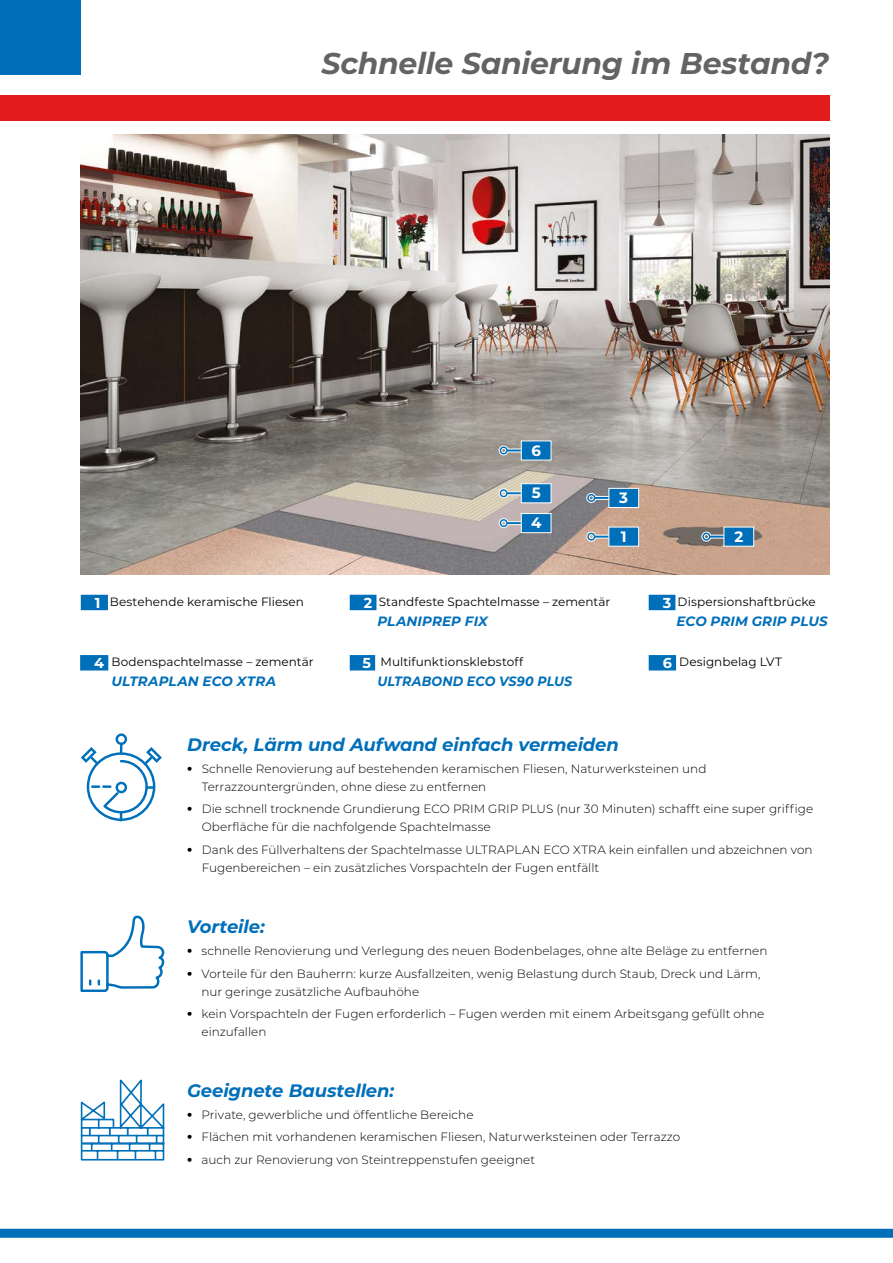
<style>
.page{position:relative;width:893px;height:1263px;background:#fff}
.page>*{position:absolute;margin:0;border:0;box-sizing:border-box;transform-origin:0 0}
.t1{font:italic 700 30px "Montserrat";letter-spacing:-.01em;color:#636362}
.t2{font:italic 700 18px "Montserrat";letter-spacing:-.005em;color:#006fb9}
.t3{font:700 15px/29.8px "Montserrat";color:#fff}
.t4{font:italic 700 13.5px "Montserrat";letter-spacing:.01em;color:#006fb9}
.t5{font:italic 700 13.5px "Montserrat";letter-spacing:.01em;color:#006fb9;scale:.94 1}
.t6{font:300 12px/18px "Montserrat";letter-spacing:.005em;color:#000}
.t7{font:12px "Montserrat";letter-spacing:.005em;color:#000}
.s1{font-weight:700;font-size:14.4px;color:#006fb9}
.s2{font-weight:900}
</style>
<div class="page">
<div style="left:0;top:1229px;width:893px;height:9px;background:#006fb9"></div>
<div style="left:0;top:96px;width:829px;height:25px;background:#e11c1b"></div>
<div style="left:0;top:0;width:81px;height:74px;background:#006fb9"></div>
<div style="left:81px;top:595px;width:27px;height:15px;background:#006fb9"></div>
<div style="left:350px;top:595px;width:26px;height:15px;background:#006fb9"></div>
<div style="left:649px;top:595px;width:26px;height:15px;background:#006fb9"></div>
<div style="left:80px;top:655px;width:28px;height:15px;background:#006fb9"></div>
<div style="left:350px;top:655px;width:25px;height:15px;background:#006fb9"></div>
<div style="left:649px;top:655px;width:27px;height:15px;background:#006fb9"></div>
<img style="left:80px;top:134px;width:749px;height:441px">
<svg style="left:701px;top:526px;width:53px;height:21px"></svg>
<svg style="left:586px;top:488px;width:53px;height:20px"></svg>
<svg style="left:498px;top:483px;width:54px;height:21px"></svg>
<svg style="left:498px;top:513px;width:54px;height:20px"></svg>
<svg style="left:498px;top:440px;width:54px;height:21px"></svg>
<svg style="left:586px;top:526px;width:53px;height:21px"></svg>
<svg style="left:80px;top:915px;width:85px;height:77px"></svg>
<svg style="left:81px;top:733px;width:81px;height:89px"></svg>
<svg style="left:80px;top:1079px;width:85px;height:82px"></svg>
<h1 class="t1" style="left:321px;top:42px;width:509px">Schnelle Sanierung im Bestand?</h1>
<p class="t3" style="left:531px;top:434px;width:11px">6</p>
<p class="t3" style="left:531px;top:477px;width:12px">5<br>4</p>
<p class="t3" style="left:619px;top:482px;width:10px">3</p>
<p class="t3" style="left:621px;top:521px;width:7px">1</p>
<p class="t3" style="left:734px;top:521px;width:10px">2</p>
<p class="t7" style="left:95px;top:593px;width:211px"><span class="s1">1</span> Bestehende keramische Fliesen</p>
<p class="t7" style="left:364px;top:593px;width:248px"><span class="s1">2</span> Standfeste Spachtelmasse – zementär</p>
<p class="t4" style="left:377px;top:611px;width:112px">PLANIPREP FIX</p>
<p class="t7" style="left:663px;top:593px;width:154px"><span class="s1">3</span> Dispersionshaftbrücke</p>
<p class="t4" style="left:676px;top:611px;width:153px">ECO PRIM GRIP PLUS</p>
<p class="t7" style="left:94px;top:654px;width:221px"><span class="s1">4</span> Bodenspachtelmasse – zementär</p>
<p class="t4" style="left:111px;top:671px;width:166px">ULTRAPLAN ECO XTRA</p>
<p class="t7" style="left:362px;top:654px;width:162px"><span class="s1">5</span> Multifunktionsklebstoff</p>
<p class="t5" style="left:377px;top:671px;width:209px">ULTRABOND ECO VS90 PLUS</p>
<p class="t7" style="left:663px;top:654px;width:121px"><span class="s1">6</span> Designbelag LVT</p>
<h2 class="t2" style="left:187px;top:731px;width:433px">Dreck, Lärm und Aufwand einfach vermeiden</h2>
<p class="t6" style="left:202px;top:759px;width:506px;text-indent:-14px"><span class="s2">•</span> Schnelle Renovierung auf bestehenden keramischen Fliesen, Naturwerksteinen und<br>Terrazzountergründen, ohne diese zu entfernen</p>
<p class="t6" style="left:202px;top:800px;width:613px;text-indent:-14px"><span class="s2">•</span> Die schnell trocknende Grundierung ECO PRIM GRIP PLUS (nur 30 Minuten) schafft eine super griffige<br>Oberfläche für die nachfolgende Spachtelmasse</p>
<p class="t6" style="left:202px;top:840px;width:612px;text-indent:-14px"><span class="s2">•</span> Dank des Füllverhaltens der Spachtelmasse ULTRAPLAN ECO XTRA kein einfallen und abzeichnen von<br>Fugenbereichen – ein zusätzliches Vorspachteln der Fugen entfällt</p>
<h2 class="t2" style="left:187px;top:914px;width:79px">Vorteile:</h2>
<p class="t6" style="left:187px;top:942px;width:582px"><span class="s2">•</span> schnelle Renovierung und Verlegung des neuen Bodenbelages, ohne alte Beläge zu entfernen</p>
<p class="t6" style="left:201px;top:964px;width:561px;text-indent:-14px"><span class="s2">•</span> Vorteile für den Bauherrn: kurze Ausfallzeiten, wenig Belastung durch Staub, Dreck und Lärm, nur geringe zusätzliche Aufbauhöhe</p>
<p class="t6" style="left:201px;top:1004px;width:564px;text-indent:-14px"><span class="s2">•</span> kein Vorspachteln der Fugen erforderlich – Fugen werden mit einem Arbeitsgang gefüllt ohne einzufallen</p>
<h2 class="t2" style="left:187px;top:1077px;width:209px">Geeignete Baustellen:</h2>
<p class="t6" style="left:187px;top:1105px;width:288px"><span class="s2">•</span> Private, gewerbliche und öffentliche Bereiche</p>
<p class="t6" style="left:187px;top:1128px;width:495px"><span class="s2">•</span> Flächen mit vorhandenen keramischen Fliesen, Naturwerksteinen oder Terrazzo</p>
<p class="t6" style="left:187px;top:1150px;width:350px"><span class="s2">•</span> auch zur Renovierung von Steintreppenstufen geeignet</p>
</div>
